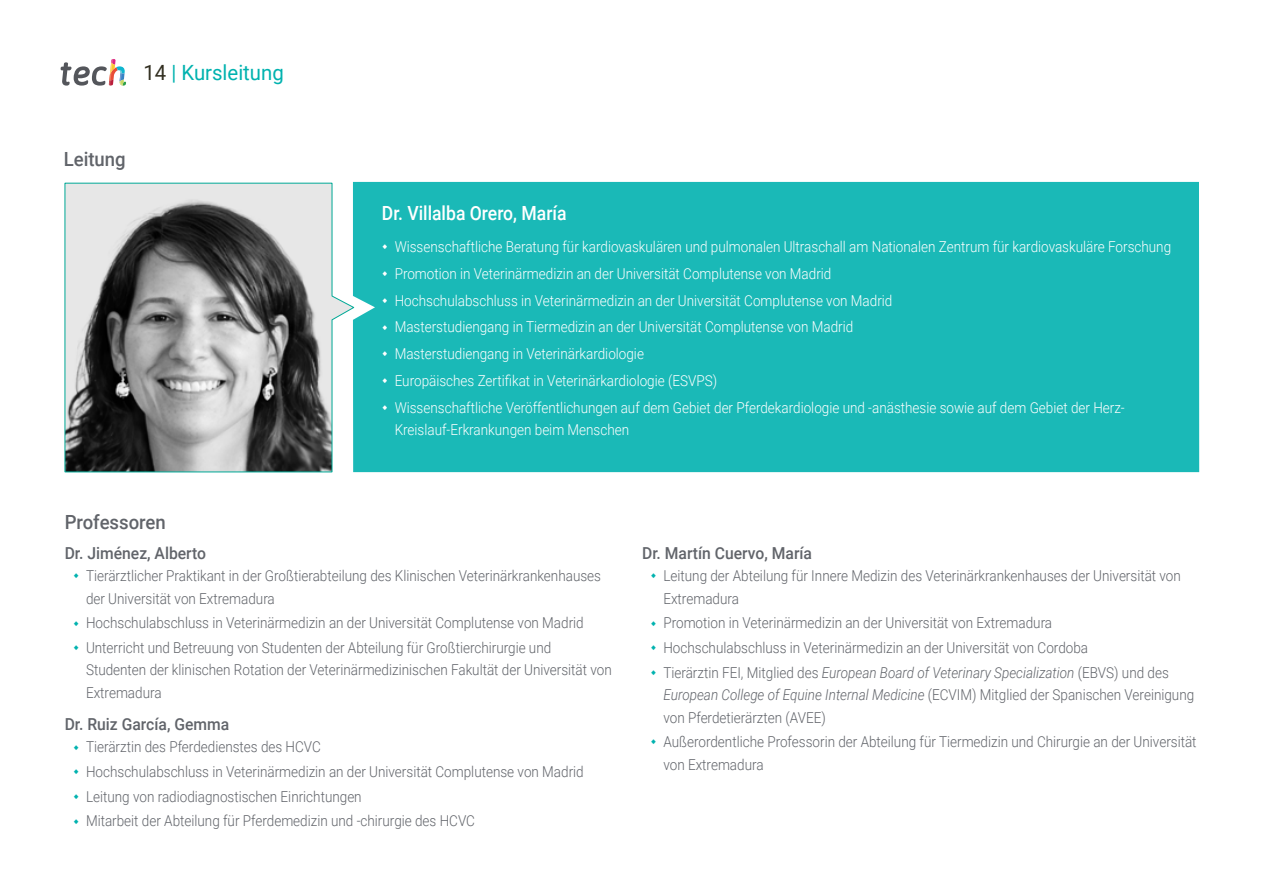
<style>
.page{position:relative;width:1263px;height:893px;background:#fff}
.page>*{position:absolute;margin:0;border:0;box-sizing:border-box;transform-origin:0 0}
.t1{font:21px "Roboto";color:#00b2af}
.t2{font:500 19.5px "Roboto";color:#fff;scale:.9 1}
.t3{font:500 19.5px "Roboto";color:#61646a;scale:.95 1}
.t4{font:500 16.5px "Roboto";color:#61646a;scale:.95 1}
.t5{font:300 15px/24.6px "Roboto";color:#61646a;scale:.9 1}
.t6{font:300 15px/26.7px "Roboto";color:#fff;scale:.9 1}
.s1{color:#312e20}
.s2{font-style:italic}
</style>
<div class="page">
<svg style="left:61px;top:59px;width:65px;height:27px"></svg>
<div style="left:353px;top:182px;width:846px;height:290px;background:#1ab9b7"></div>
<svg style="left:65px;top:183px;width:289px;height:289px"></svg>
<svg style="left:383px;top:244px;width:4px;height:5px"></svg>
<svg style="left:383px;top:271px;width:4px;height:5px"></svg>
<svg style="left:383px;top:298px;width:4px;height:5px"></svg>
<svg style="left:383px;top:325px;width:4px;height:5px"></svg>
<svg style="left:383px;top:351px;width:4px;height:6px"></svg>
<svg style="left:383px;top:378px;width:4px;height:5px"></svg>
<svg style="left:383px;top:405px;width:4px;height:5px"></svg>
<h1 class="t1" style="left:144px;top:57px;width:142px"><span class="s1">14</span> | Kursleitung</h1>
<h2 class="t3" style="left:64px;top:145px;width:67px">Leitung</h2>
<h2 class="t2" style="left:382px;top:200px;width:207px">Dr. Villalba Orero, María</h2>
<p class="t6" style="left:395px;top:233px;width:864px">Wissenschaftliche Beratung für kardiovaskulären und pulmonalen Ultraschall am Nationalen Zentrum für kardiovaskuläre Forschung Promotion in Veterinärmedizin an der Universität Complutense von Madrid<br>Hochschulabschluss in Veterinärmedizin an der Universität Complutense von Madrid<br>Masterstudiengang in Tiermedizin an der Universität Complutense von Madrid<br>Masterstudiengang in Veterinärkardiologie<br>Europäisches Zertifikat in Veterinärkardiologie (ESVPS)<br>Wissenschaftliche Veröffentlichungen auf dem Gebiet der Pferdekardiologie und -anästhesie sowie auf dem Gebiet der Herz-</p>
<p class="t6" style="left:395px;top:416px;width:262px">Kreislauf-Erkrankungen beim Menschen</p>
<h2 class="t3" style="left:65px;top:509px;width:108px">Professoren</h2>
<p class="t4" style="left:65px;top:541px;width:150px">Dr. Jiménez, Alberto</p>
<p class="t5" style="left:86px;top:564px;width:574px;line-height:22.5px">Tierärztlicher Praktikant in der Großtierabteilung des Klinischen Veterinärkrankenhauses der Universität von Extremadura</p>
<p class="t5" style="left:86px;top:610px;width:554px">Hochschulabschluss in Veterinärmedizin an der Universität Complutense von Madrid<br>Unterricht und Betreuung von Studenten der Abteilung für Großtierchirurgie und</p>
<p class="t5" style="left:86px;top:658px;width:586px;line-height:22.5px">Studenten der klinischen Rotation der Veterinärmedizinischen Fakultät der Universität von<br>Extremadura</p>
<p class="t4" style="left:65px;top:713px;width:175px">Dr. Ruiz García, Gemma</p>
<p class="t5" style="left:86px;top:734px;width:554px">Tierärztin des Pferdedienstes des HCVC<br>Hochschulabschluss in Veterinärmedizin an der Universität Complutense von Madrid Leitung von radiodiagnostischen Einrichtungen<br>Mitarbeit der Abteilung für Pferdemedizin und -chirurgie des HCVC</p>
<p class="t4" style="left:642px;top:541px;width:180px">Dr. Martín Cuervo, María</p>
<p class="t5" style="left:663px;top:564px;width:576px;line-height:22.5px">Leitung der Abteilung für Innere Medizin des Veterinärkrankenhauses der Universität von<br>Extremadura</p>
<p class="t5" style="left:663px;top:610px;width:563px">Promotion in Veterinärmedizin an der Universität von Extremadura<br>Hochschulabschluss in Veterinärmedizin an der Universität von Cordoba<br>Tierärztin FEI, Mitglied des <span class="s2">European Board of Veterinary Specialization</span> (EBVS) und des</p>
<p class="t5" style="left:663px;top:683px;width:591px;line-height:22.5px"><span class="s2">European College of Equine Internal Medicine</span> (ECVIM) Mitglied der Spanischen Vereinigung von Pferdetierärzten (AVEE)</p>
<p class="t5" style="left:663px;top:730px;width:594px;line-height:22.5px">Außerordentliche Professorin der Abteilung für Tiermedizin und Chirurgie an der Universität von Extremadura</p>
</div>
